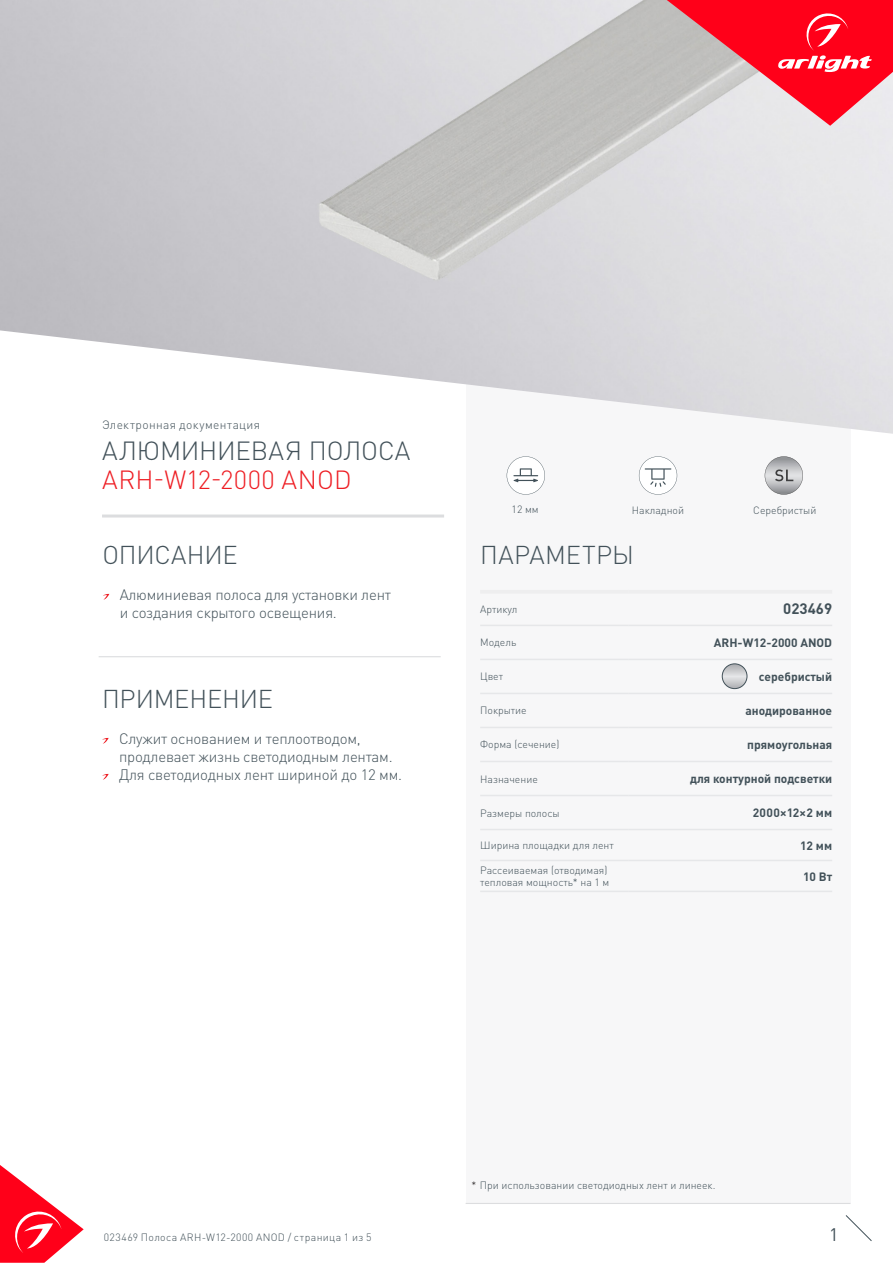
<style>
.page{position:relative;width:893px;height:1263px;background:#fff}
.page>*{position:absolute;margin:0;border:0;box-sizing:border-box;transform-origin:0 0}
.t1{font:300 25.95px/28.5px "DIN Pro";color:#425159}
.t2{font:300 25.5px "DIN Pro";letter-spacing:-.005em;color:#425159}
.t3{font:300 25.5px "DIN Pro";letter-spacing:.015em;color:#425159}
.t4{font:18px "DIN Pro";color:#425159}
.t5{font:300 15px/18px "DIN Pro";letter-spacing:-.015em;color:#425159}
.t6{font:700 15px "DIN Pro";color:#425159}
.t7{font:700 12px "DIN Pro";color:#425159}
.t8{font:300 12px "DIN Pro";letter-spacing:.03em;color:#425159}
.t9{font:300 10.5px/12.6px "DIN Pro";color:#425159}
.t10{font:300 10.5px "DIN Pro";letter-spacing:.04em;color:#425159}
.s1{color:#ee1d23}
.s2{color:#231f20}
</style>
<div class="page">
<svg style="left:0;top:1165px;width:84px;height:98px"></svg>
<svg style="left:845px;top:1215px;width:27px;height:26px"></svg>
<svg style="left:466px;top:250px;width:384px;height:953px"></svg>
<svg style="left:507px;top:456px;width:38px;height:39px"></svg>
<hr style="left:102px;top:514px;width:342px;height:3px;background:#dcdddf">
<hr style="left:480px;top:590px;width:148px;height:4px;background:#eeeeef">
<hr style="left:628px;top:590px;width:204px;height:4px;background:#eeeeef">
<hr style="left:480px;top:625px;width:148px;height:1px;background:#e6e7e9">
<hr style="left:628px;top:625px;width:204px;height:1px;background:#e6e7e9">
<hr style="left:480px;top:659px;width:148px;height:1px;background:#e6e7e9">
<hr style="left:628px;top:659px;width:204px;height:1px;background:#e6e7e9">
<hr style="left:480px;top:693px;width:148px;height:1px;background:#e6e7e9">
<hr style="left:628px;top:693px;width:204px;height:1px;background:#e6e7e9">
<hr style="left:480px;top:727px;width:148px;height:1px;background:#e6e7e9">
<hr style="left:628px;top:727px;width:204px;height:1px;background:#e6e7e9">
<hr style="left:480px;top:761px;width:148px;height:1px;background:#e6e7e9">
<hr style="left:628px;top:761px;width:204px;height:1px;background:#e6e7e9">
<hr style="left:480px;top:795px;width:148px;height:1px;background:#e6e7e9">
<hr style="left:628px;top:795px;width:204px;height:1px;background:#e6e7e9">
<hr style="left:480px;top:829px;width:148px;height:1px;background:#e6e7e9">
<hr style="left:628px;top:829px;width:204px;height:1px;background:#e6e7e9">
<hr style="left:480px;top:860px;width:148px;height:1px;background:#e6e7e9">
<hr style="left:628px;top:860px;width:204px;height:1px;background:#e6e7e9">
<hr style="left:480px;top:891px;width:148px;height:1px;background:#e6e7e9">
<hr style="left:628px;top:891px;width:204px;height:1px;background:#e6e7e9">
<svg style="left:667px;top:0;width:226px;height:126px;background:#ed6270"></svg>
<svg style="left:103px;top:594px;width:6px;height:6px"></svg>
<svg style="left:102px;top:738px;width:7px;height:6px"></svg>
<svg style="left:102px;top:774px;width:7px;height:6px"></svg>
<hr style="left:466px;top:1203px;width:384px;height:1px;background:#dcdddf">
<hr style="left:99px;top:656px;width:342px;height:1px;background:#dcdddf">
<svg style="left:639px;top:456px;width:38px;height:39px"></svg>
<svg style="left:765px;top:456px;width:38px;height:39px"></svg>
<svg style="left:722px;top:664px;width:25px;height:25px"></svg>
<div style="left:722px;top:663px;width:25px;height:26px;border:1px solid #425159;border-radius:50%"></div>
<p class="t8" style="left:102px;top:417px;width:160px">Электронная документация</p>
<p class="t1" style="left:102px;top:436px;width:310px">АЛЮМИНИЕВАЯ ПОЛОСА<br><span class="s1">ARH-W12-2000 ANOD</span></p>
<p class="t2" style="left:102px;top:537px;width:137px">ОПИСАНИЕ</p>
<p class="t5" style="left:120px;top:584px;width:273px">Алюминиевая полоса для установки лент и создания скрытого освещения.</p>
<p class="t2" style="left:102px;top:681px;width:172px">ПРИМЕНЕНИЕ</p>
<p class="t5" style="left:119px;top:728px;width:275px">Служит основанием и теплоотводом, продлевает жизнь светодиодным лентам.</p>
<p class="t5" style="left:119px;top:764px;width:285px">Для светодиодных лент шириной до 12 мм.</p>
<p class="t9" style="left:512px;top:502px;width:29px">12 мм</p>
<p class="t9" style="left:632px;top:504px;width:54px">Накладной</p>
<p class="t9" style="left:753px;top:503px;width:65px">Серебристый</p>
<p class="t3" style="left:480px;top:537px;width:155px">ПАРАМЕТРЫ</p>
<p class="t9" style="left:480px;top:602px;width:39px">Артикул</p>
<p class="t6" style="left:783px;top:599px;width:50px">023469</p>
<p class="t9" style="left:480px;top:636px;width:38px">Модель</p>
<p class="t7" style="left:714px;top:634px;width:120px">ARH-W12-2000 ANOD</p>
<p class="t9" style="left:480px;top:670px;width:24px">Цвет</p>
<p class="t7" style="left:759px;top:668px;width:75px">серебристый</p>
<p class="t9" style="left:480px;top:704px;width:48px">Покрытие</p>
<p class="t7" style="left:745px;top:702px;width:88px">анодированное</p>
<p class="t9" style="left:480px;top:738px;width:81px">Форма (сечение)</p>
<p class="t7" style="left:747px;top:736px;width:86px">прямоугольная</p>
<p class="t9" style="left:480px;top:772px;width:59px">Назначение</p>
<p class="t7" style="left:690px;top:770px;width:144px">для контурной подсветки</p>
<p class="t9" style="left:480px;top:806px;width:81px">Размеры полосы</p>
<p class="t7" style="left:753px;top:805px;width:81px">2000×12×2 мм</p>
<p class="t9" style="left:480px;top:838px;width:135px">Ширина площадки для лент</p>
<p class="t7" style="left:800px;top:837px;width:34px">12 мм</p>
<p class="t9" style="left:480px;top:863px;width:131px">Рассеиваемая (отводимая) тепловая мощность* на 1 м</p>
<p class="t7" style="left:803px;top:868px;width:31px">10 Вт</p>
<p class="t9" style="left:471px;top:1178px;width:246px"><span class="s2">*</span> При использовании светодиодных лент и линеек.</p>
<p class="t10" style="left:104px;top:1230px;width:269px">023469 Полоса ARH-W12-2000 ANOD / страница 1 из 5</p>
<h3 class="t4" style="left:829px;top:1222px;width:11px">1</h3>
</div>
